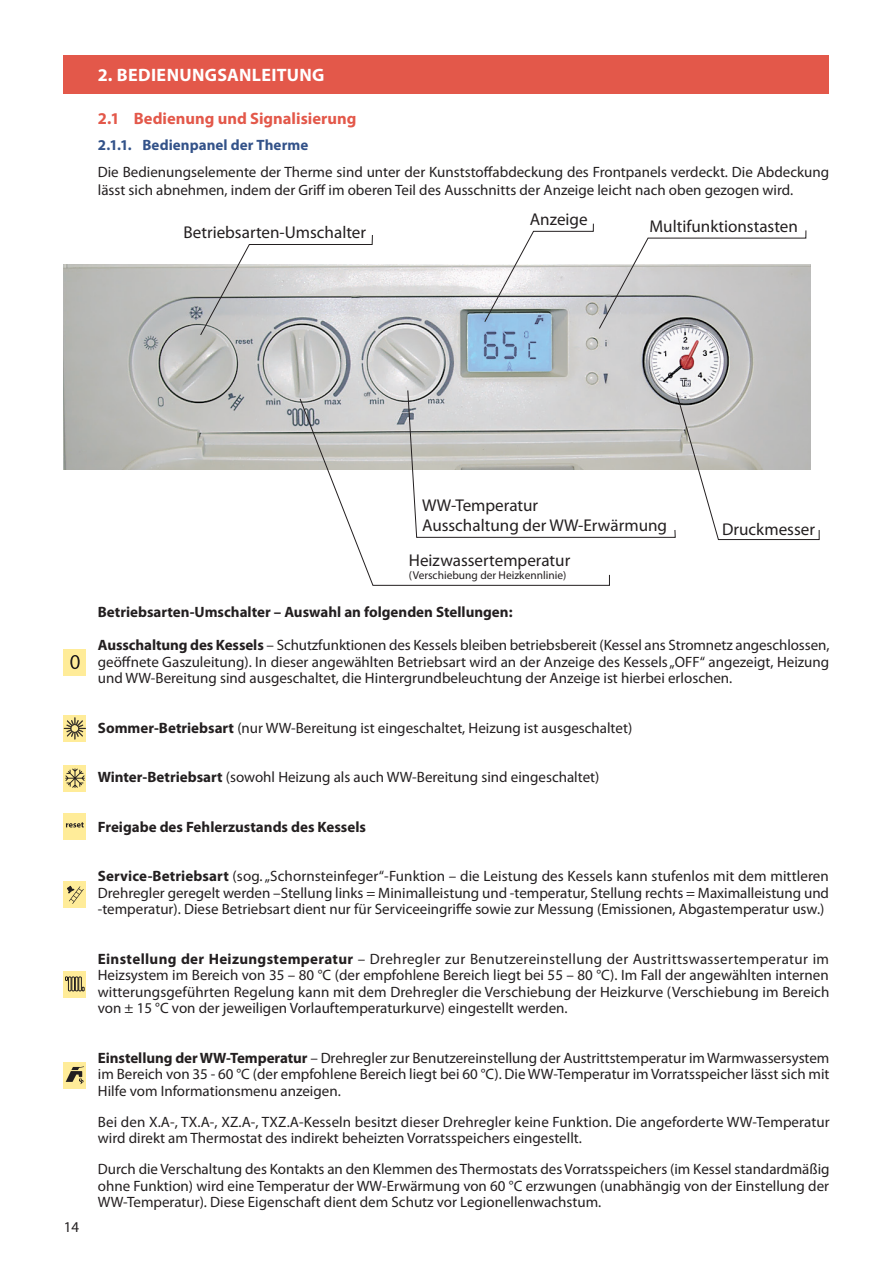
<style>
.page{position:relative;width:893px;height:1263px;background:#fff}
.page>*{position:absolute;margin:0;border:0;box-sizing:border-box;transform-origin:0 0}
.t1{font:700 18px "Myriad Pro";letter-spacing:.02em;color:#fff}
.t2{font:17.1px/20.5px "Myriad Pro";color:#231f20}
.t3{font:700 16.5px "Myriad Pro";color:#e3584a}
.t4{font:15px/16.5px "Myriad Pro";color:#231f20;text-align:justify}
.t5{font:700 15px "Myriad Pro";color:#231f20}
.t6{font:700 15px "Myriad Pro";letter-spacing:.01em;color:#335289}
.t7{font:11.4px "Myriad Pro";color:#231f20}
.s1{font-weight:700}
</style>
<div class="page">
<div style="left:64px;top:55px;width:765px;height:39px;background:#e3584a"></div>
<div style="left:64px;top:649px;width:22px;height:26px;background:#ffec99"></div>
<svg style="left:70px;top:655px;width:10px;height:14px"></svg>
<div style="left:64px;top:715px;width:22px;height:27px;background:#ffec99"></div>
<svg style="left:64px;top:717px;width:22px;height:22px"></svg>
<div style="left:64px;top:765px;width:22px;height:27px;background:#ffec99"></div>
<svg style="left:65px;top:768px;width:20px;height:20px"></svg>
<div style="left:64px;top:813px;width:22px;height:26px;background:#ffec99"></div>
<svg style="left:66px;top:822px;width:18px;height:5px"></svg>
<div style="left:64px;top:881px;width:22px;height:27px;background:#ffec99"></div>
<svg style="left:67px;top:886px;width:17px;height:18px"></svg>
<svg style="left:64px;top:971px;width:22px;height:26px"></svg>
<div style="left:68px;top:977px;width:3px;height:14px;border:1px solid #231f20"></div>
<div style="left:72px;top:977px;width:3px;height:14px;border:1px solid #231f20"></div>
<div style="left:75px;top:977px;width:3px;height:14px;border:1px solid #231f20"></div>
<div style="left:79px;top:977px;width:3px;height:14px;border:1px solid #231f20"></div>
<svg style="left:65px;top:976px;width:3px;height:5px"></svg>
<div style="left:64px;top:1062px;width:22px;height:27px;background:#ffec99"></div>
<svg style="left:66px;top:1066px;width:18px;height:18px"></svg>
<img style="left:64px;top:264px;width:747px;height:206px">
<svg style="left:200px;top:235px;width:173px;height:101px"></svg>
<svg style="left:299px;top:398px;width:311px;height:188px"></svg>
<svg style="left:407px;top:390px;width:413px;height:150px"></svg>
<svg style="left:484px;top:223px;width:323px;height:106px"></svg>
<p class="t1" style="left:98px;top:63px;width:226px">2. Bedienungsanleitung</p>
<p class="t3" style="left:98px;top:108px;width:260px">2.1 Bedienung und Signalisierung</p>
<p class="t6" style="left:98px;top:135px;width:212px">2.1.1. Bedienpanel der Therme</p>
<p class="t4" style="left:98px;top:162px;width:733px;line-height:18px">Die Bedienungselemente der Therme sind unter der Kunststoffabdeckung des Frontpanels verdeckt. Die Abdeckung lässt sich abnehmen, indem der Griff im oberen Teil des Ausschnitts der Anzeige leicht nach oben gezogen wird.</p>
<p class="t2" style="left:530px;top:209px;width:59px">Anzeige</p>
<p class="t2" style="left:183px;top:221px;width:184px">Betriebsarten-Umschalter</p>
<p class="t2" style="left:649px;top:216px;width:150px">Multifunktionstasten</p>
<p class="t4" style="left:64px;top:1218px;width:17px">14</p>
<p class="t2" style="left:422px;top:494px;width:247px">WW-Temperatur<br>Ausschaltung der WW-Erwärmung</p>
<p class="t2" style="left:409px;top:549px;width:163px">Heizwassertemperatur</p>
<p class="t7" style="left:409px;top:569px;width:159px">(Verschiebung der Heizkennlinie)</p>
<p class="t2" style="left:722px;top:519px;width:94px">Druckmesser</p>
<p class="t5" style="left:98px;top:602px;width:416px">Betriebsarten-Umschalter – Auswahl an folgenden Stellungen:</p>
<p class="t4" style="left:98px;top:637px;width:733px"><span class="s1">Ausschaltung des Kessels</span> – Schutzfunktionen des Kessels bleiben betriebsbereit (Kessel ans Stromnetz angeschlossen, geöffnete Gaszuleitung). In dieser angewählten Betriebsart wird an der Anzeige des Kessels „OFF“ angezeigt, Heizung und WW-Bereitung sind ausgeschaltet, die Hintergrundbeleuchtung der Anzeige ist hierbei erloschen.</p>
<p class="t4" style="left:98px;top:719px;width:536px"><span class="s1">Sommer-Betriebsart</span> (nur WW-Bereitung ist eingeschaltet, Heizung ist ausgeschaltet)</p>
<p class="t4" style="left:98px;top:769px;width:503px"><span class="s1">Winter-Betriebsart</span> (sowohl Heizung als auch WW-Bereitung sind eingeschaltet)</p>
<p class="t5" style="left:98px;top:817px;width:270px">Freigabe des Fehlerzustands des Kessels</p>
<p class="t4" style="left:98px;top:868px;width:733px"><span class="s1">Service-Betriebsart</span> (sog. „Schornsteinfeger“-Funktion – die Leistung des Kessels kann stufenlos mit dem mittleren Drehregler geregelt werden –Stellung links = Minimalleistung und -temperatur, Stellung rechts = Maximalleistung und -temperatur). Diese Betriebsart dient nur für Serviceeingriffe sowie zur Messung (Emissionen, Abgastemperatur usw.)</p>
<p class="t4" style="left:98px;top:950px;width:733px"><span class="s1">Einstellung der Heizungstemperatur</span> – Drehregler zur Benutzereinstellung der Austrittswassertemperatur im Heizsystem im Bereich von 35 – 80 °C (der empfohlene Bereich liegt bei 55 – 80 °C). Im Fall der angewählten internen witterungsgeführten Regelung kann mit dem Drehregler die Verschiebung der Heizkurve (Verschiebung im Bereich von ± 15 °C von der jeweiligen Vorlauftemperaturkurve) eingestellt werden.</p>
<p class="t4" style="left:98px;top:1049px;width:733px"><span class="s1">Einstellung der WW-Temperatur</span> – Drehregler zur Benutzereinstellung der Austrittstemperatur im Warmwassersystem im Bereich von 35 - 60 °C (der empfohlene Bereich liegt bei 60 °C). Die WW-Temperatur im Vorratsspeicher lässt sich mit Hilfe vom Informationsmenu anzeigen.</p>
<p class="t4" style="left:98px;top:1113px;width:733px">Bei den X.A-, TX.A-, XZ.A-, TXZ.A-Kesseln besitzt dieser Drehregler keine Funktion. Die angeforderte WW-Temperatur wird direkt am Thermostat des indirekt beheizten Vorratsspeichers eingestellt.</p>
<p class="t4" style="left:98px;top:1160px;width:733px">Durch die Verschaltung des Kontakts an den Klemmen des Thermostats des Vorratsspeichers (im Kessel standardmäßig ohne Funktion) wird eine Temperatur der WW-Erwärmung von 60 °C erzwungen (unabhängig von der Einstellung der WW-Temperatur). Diese Eigenschaft dient dem Schutz vor Legionellenwachstum.</p>
</div>
